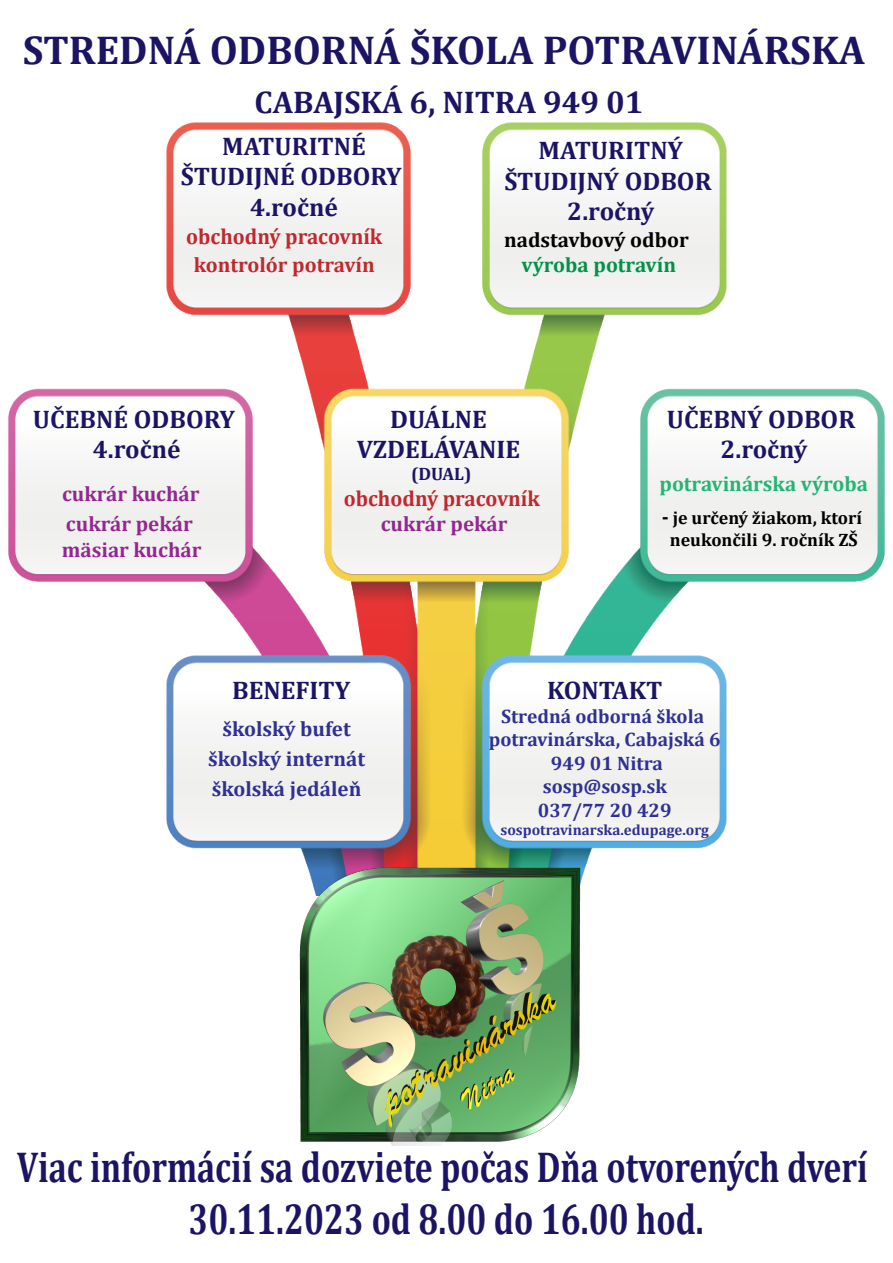
<style>
.page{position:relative;width:893px;height:1263px;background:#fff}
.page>*{position:absolute;margin:0;border:0;box-sizing:border-box;transform-origin:0 0}
.t1{font:700 43.5px/52.2px "Cambria";color:#1b1464;text-align:center;scale:.78 1}
.t2{font:700 40.5px "Cambria";color:#1b1464}
.t3{font:700 31.5px "Cambria";color:#1b1464}
.t4{font:700 25.5px/30.6px "Cambria";color:#1b1464;text-align:center}
.t5{font:700 22.05px "Cambria";color:#c1272d;scale:.96 1}
.t6{font:700 21px/30.3px "Cambria";color:#93278f}
.t7{font:700 21px/30px "Cambria";color:#2e3192}
.t8{font:700 21px "Cambria";color:#22b573}
.t9{font:700 21px "Cambria";color:#c1272d}
.t10{font:700 21px "Cambria";color:#000}
.t11{font:700 21px "Cambria";color:#009245}
.t12{font:700 19.5px/23.4px "Cambria";color:#2e3192;text-align:center}
.t13{font:700 18px/21.6px "Cambria";color:#000;text-align:center}
.t14{font:700 18px "Cambria";color:#1b1464}
.t15{font:700 15px "Cambria";color:#2e3192}
.s1{font-size:21px}
</style>
<div class="page">
<img style="left:8px;top:122px;width:877px;height:742px">
<img style="left:299px;top:864px;width:288px;height:282px">
<h2 class="t2" style="left:23px;top:22px;width:844px">STREDNÁ ODBORNÁ ŠKOLA POTRAVINÁRSKA</h2>
<p class="t3" style="left:255px;top:80px;width:390px">CABAJSKÁ 6, NITRA 949 01</p>
<p class="t4" style="left:181px;top:130px;width:222px">MATURITNÉ<br>ŠTUDIJNÉ ODBORY<br>4.ročné</p>
<p class="t5" style="left:186px;top:221px;width:206px">obchodný pracovník</p>
<p class="t9" style="left:194px;top:250px;width:182px">kontrolór potravín</p>
<p class="t4" style="left:504px;top:134px;width:209px">MATURITNÝ<br>ŠTUDIJNÝ ODBOR<br>2.ročný</p>
<p class="t10" style="left:504px;top:225px;width:186px">nadstavbový odbor</p>
<p class="t11" style="left:522px;top:250px;width:156px">výroba potravín</p>
<p class="t4" style="left:33px;top:403px;width:203px">UČEBNÉ ODBORY<br>4.ročné</p>
<p class="t6" style="left:62px;top:478px;width:139px">cukrár kuchár cukrár pekár</p>
<p class="t6" style="left:62px;top:534px;width:141px">mäsiar kuchár</p>
<p class="t4" style="left:357px;top:403px;width:165px">DUÁLNE<br>VZDELÁVANIE</p>
<p class="t14" style="left:411px;top:461px;width:62px">(DUAL)</p>
<p class="t5" style="left:344px;top:483px;width:206px">obchodný pracovník</p>
<p class="t6" style="left:381px;top:508px;width:128px">cukrár pekár</p>
<p class="t4" style="left:667px;top:403px;width:190px">UČEBNÝ ODBOR<br>2.ročný</p>
<p class="t8" style="left:659px;top:469px;width:210px">potravinárska výroba</p>
<p class="t13" style="left:662px;top:506px;width:202px"><span class="s1">-</span> je určený žiakom, ktorí neukončili 9. ročník ZŠ</p>
<p class="t4" style="left:232px;top:674px;width:120px">BENEFITY</p>
<p class="t4" style="left:547px;top:674px;width:117px">KONTAKT</p>
<p class="t7" style="left:222px;top:713px;width:130px">školský bufet</p>
<p class="t12" style="left:489px;top:704px;width:233px">Stredná odborná škola potravinárska, Cabajská 6<br>949 01 Nitra sosp@sosp.sk<br>037/77 20 429</p>
<p class="t15" style="left:500px;top:819px;width:210px">sospotravinarska.edupage.org</p>
<p class="t7" style="left:208px;top:743px;width:158px">školský internát školská jedáleň</p>
<h1 class="t1" style="left:17px;top:1139px;width:1092px">Viac informácií sa dozviete počas Dňa otvorených dverí<br>30.11.2023 od 8.00 do 16.00 hod.</h1>
</div>
